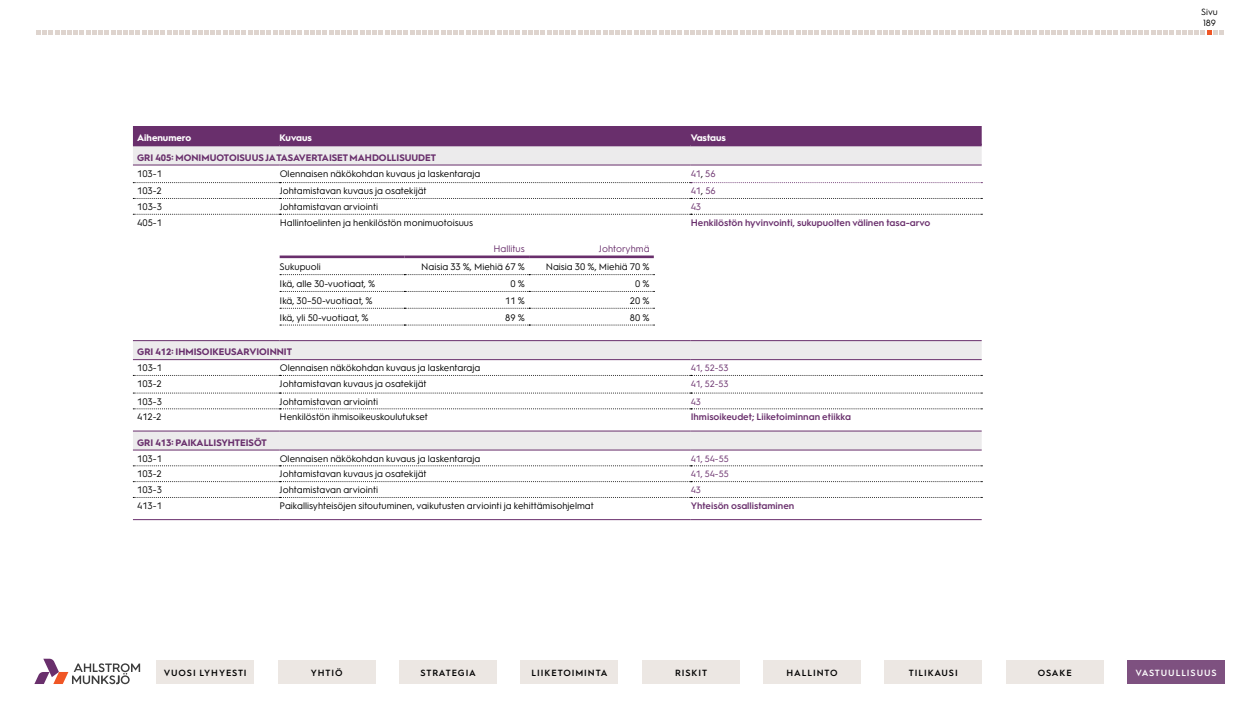
<style>
.page{position:relative;width:1260px;height:720px;background:#fff}
.page>*{position:absolute;margin:0;border:0;box-sizing:border-box;transform-origin:0 0}
.t1{font:9.45px "Hurme Geometric Sans 1";color:#000}
.t2{font:600 9.45px "Hurme Geometric Sans 1";color:#692f6c}
.t3{font:700 9.45px "Hurme Geometric Sans 1";color:#692f6c}
.t4{font:9.45px "Hurme Geometric Sans 1";color:#692f6c}
.t5{font:700 9.45px "Hurme Geometric Sans 1";color:#fff}
.t6{font:9.15px "Hurme Geometric Sans 1";color:#692f6c}
.t7{font:600 9px "Hurme Geometric Sans 1";letter-spacing:.1em;color:#000}
.t8{font:600 9px "Hurme Geometric Sans 1";letter-spacing:.1em;color:#fff}
.t9{font:9px/10.5px "Hurme Geometric Sans 1";color:#000}
.s1{color:#000}
</style>
<div class="page">
<div style="left:133px;top:126px;width:849px;height:18px;background:#692f6c"></div>
<svg style="left:133px;top:146px;width:849px;height:304px"></svg>
<svg style="left:133px;top:198px;width:849px;height:1px"></svg>
<svg style="left:133px;top:214px;width:849px;height:1px"></svg>
<svg style="left:133px;top:375px;width:849px;height:1px"></svg>
<svg style="left:133px;top:393px;width:849px;height:1px"></svg>
<svg style="left:133px;top:409px;width:849px;height:1px"></svg>
<svg style="left:133px;top:466px;width:849px;height:1px"></svg>
<svg style="left:133px;top:481px;width:849px;height:1px"></svg>
<svg style="left:133px;top:497px;width:849px;height:1px"></svg>
<hr style="left:280px;top:165px;width:411px;height:1px;background:#692f6c">
<hr style="left:280px;top:359px;width:411px;height:1px;background:#692f6c">
<hr style="left:280px;top:450px;width:411px;height:1px;background:#692f6c">
<hr style="left:133px;top:144px;width:147px;height:2px;background:#692f6c">
<hr style="left:280px;top:144px;width:411px;height:2px;background:#692f6c">
<hr style="left:691px;top:144px;width:291px;height:2px;background:#692f6c">
<hr style="left:133px;top:165px;width:147px;height:1px;background:#692f6c">
<hr style="left:691px;top:165px;width:291px;height:1px;background:#692f6c">
<svg style="left:133px;top:182px;width:849px;height:1px"></svg>
<hr style="left:133px;top:340px;width:147px;height:1px;background:#692f6c">
<hr style="left:280px;top:340px;width:411px;height:1px;background:#692f6c">
<hr style="left:691px;top:340px;width:291px;height:1px;background:#692f6c">
<hr style="left:133px;top:431px;width:147px;height:1px;background:#692f6c">
<hr style="left:280px;top:431px;width:411px;height:1px;background:#692f6c">
<hr style="left:691px;top:431px;width:291px;height:1px;background:#692f6c">
<hr style="left:133px;top:519px;width:147px;height:1px;background:#692f6c">
<hr style="left:280px;top:519px;width:411px;height:1px;background:#692f6c">
<hr style="left:691px;top:519px;width:291px;height:1px;background:#692f6c">
<hr style="left:133px;top:359px;width:147px;height:1px;background:#692f6c">
<hr style="left:691px;top:359px;width:291px;height:1px;background:#692f6c">
<hr style="left:133px;top:450px;width:147px;height:1px;background:#692f6c">
<hr style="left:691px;top:450px;width:291px;height:1px;background:#692f6c">
<hr style="left:280px;top:256px;width:124px;height:2px;background:#692f6c">
<hr style="left:404px;top:256px;width:125px;height:2px;background:#692f6c">
<hr style="left:529px;top:256px;width:125px;height:2px;background:#692f6c">
<svg style="left:280px;top:274px;width:375px;height:1px"></svg>
<svg style="left:280px;top:291px;width:375px;height:1px"></svg>
<svg style="left:280px;top:308px;width:375px;height:1px"></svg>
<svg style="left:280px;top:325px;width:375px;height:1px"></svg>
<svg style="left:34px;top:659px;width:106px;height:25px"></svg>
<div style="left:399px;top:660px;width:98px;height:24px;background:#ece7e3"></div>
<div style="left:157px;top:660px;width:97px;height:24px;background:#ece7e3"></div>
<div style="left:278px;top:660px;width:97px;height:24px;background:#ece7e3"></div>
<div style="left:521px;top:660px;width:97px;height:24px;background:#ece7e3"></div>
<div style="left:642px;top:660px;width:97px;height:24px;background:#ece7e3"></div>
<div style="left:763px;top:660px;width:98px;height:24px;background:#ece7e3"></div>
<div style="left:885px;top:660px;width:97px;height:24px;background:#ece7e3"></div>
<div style="left:1006px;top:660px;width:97px;height:24px;background:#ece7e3"></div>
<div style="left:1127px;top:660px;width:98px;height:24px;background:#7e5180"></div>
<svg style="left:36px;top:30px;width:1188px;height:5px"></svg>
<p class="t5" style="left:137px;top:131px;width:56px">Aihenumero</p>
<p class="t5" style="left:280px;top:131px;width:34px">Kuvaus</p>
<p class="t5" style="left:691px;top:131px;width:37px">Vastaus</p>
<p class="t3" style="left:137px;top:151px;width:300px">GRI 405: MONIMUOTOISUUS JA TASAVERTAISET MAHDOLLISUUDET</p>
<p class="t1" style="left:137px;top:167px;width:26px">103-1</p>
<p class="t1" style="left:280px;top:167px;width:202px">Olennaisen näkökohdan kuvaus ja laskentaraja</p>
<p class="t4" style="left:691px;top:167px;width:27px">41<span class="s1">,</span> 56</p>
<p class="t1" style="left:137px;top:184px;width:26px">103-2</p>
<p class="t1" style="left:280px;top:184px;width:149px">Johtamistavan kuvaus ja osatekijät</p>
<p class="t4" style="left:691px;top:184px;width:27px">41<span class="s1">,</span> 56</p>
<p class="t1" style="left:137px;top:200px;width:26px">103-3</p>
<p class="t1" style="left:280px;top:200px;width:100px">Johtamistavan arviointi</p>
<p class="t4" style="left:691px;top:200px;width:12px">43</p>
<p class="t1" style="left:137px;top:216px;width:26px">405-1</p>
<p class="t1" style="left:280px;top:216px;width:195px">Hallintoelinten ja henkilöstön monimuotoisuus</p>
<p class="t2" style="left:691px;top:216px;width:241px">Henkilöstön hyvinvointi, sukupuolten välinen tasa-arvo</p>
<p class="t4" style="left:493px;top:242px;width:33px">Hallitus</p>
<p class="t4" style="left:599px;top:242px;width:52px">Johtoryhmä</p>
<p class="t1" style="left:280px;top:260px;width:43px">Sukupuoli</p>
<p class="t1" style="left:421px;top:260px;width:105px">Naisia 33 %, Miehiä 67 %</p>
<p class="t1" style="left:546px;top:260px;width:105px">Naisia 30 %, Miehiä 70 %</p>
<p class="t1" style="left:280px;top:277px;width:97px">Ikä, alle 30-vuotiaat, %</p>
<p class="t1" style="left:510px;top:277px;width:16px">0 %</p>
<p class="t1" style="left:635px;top:277px;width:16px">0 %</p>
<p class="t1" style="left:280px;top:294px;width:95px">Ikä, 30–50-vuotiaat, %</p>
<p class="t1" style="left:505px;top:294px;width:21px">11 %</p>
<p class="t1" style="left:630px;top:294px;width:21px">20 %</p>
<p class="t1" style="left:280px;top:311px;width:91px">Ikä, yli 50-vuotiaat, %</p>
<p class="t1" style="left:505px;top:311px;width:21px">89 %</p>
<p class="t1" style="left:630px;top:311px;width:21px">80 %</p>
<p class="t3" style="left:137px;top:345px;width:156px">GRI 412: IHMISOIKEUSARVIOINNIT</p>
<p class="t1" style="left:137px;top:361px;width:26px">103-1</p>
<p class="t1" style="left:280px;top:361px;width:202px">Olennaisen näkökohdan kuvaus ja laskentaraja</p>
<p class="t6" style="left:691px;top:362px;width:39px">41, 52-53</p>
<p class="t1" style="left:137px;top:377px;width:26px">103-2</p>
<p class="t1" style="left:280px;top:377px;width:149px">Johtamistavan kuvaus ja osatekijät</p>
<p class="t6" style="left:691px;top:377px;width:39px">41, 52-53</p>
<p class="t1" style="left:137px;top:395px;width:26px">103-3</p>
<p class="t1" style="left:280px;top:395px;width:100px">Johtamistavan arviointi</p>
<p class="t6" style="left:691px;top:395px;width:12px">43</p>
<p class="t1" style="left:137px;top:410px;width:26px">412-2</p>
<p class="t1" style="left:280px;top:410px;width:150px">Henkilöstön ihmisoikeuskoulutukset</p>
<p class="t2" style="left:691px;top:410px;width:162px">Ihmisoikeudet; Liiketoiminnan etiikka</p>
<p class="t3" style="left:137px;top:436px;width:131px">GRI 413: PAIKALLISYHTEISÖT</p>
<p class="t1" style="left:137px;top:452px;width:26px">103-1</p>
<p class="t1" style="left:280px;top:452px;width:202px">Olennaisen näkökohdan kuvaus ja laskentaraja</p>
<p class="t6" style="left:691px;top:452px;width:40px">41, 54-55</p>
<p class="t1" style="left:137px;top:467px;width:26px">103-2</p>
<p class="t1" style="left:280px;top:467px;width:149px">Johtamistavan kuvaus ja osatekijät</p>
<p class="t6" style="left:691px;top:468px;width:40px">41, 54-55</p>
<p class="t1" style="left:137px;top:483px;width:26px">103-3</p>
<p class="t1" style="left:280px;top:483px;width:100px">Johtamistavan arviointi</p>
<p class="t6" style="left:691px;top:484px;width:12px">43</p>
<p class="t1" style="left:137px;top:499px;width:26px">413-1</p>
<p class="t1" style="left:280px;top:499px;width:316px">Paikallisyhteisöjen sitoutuminen, vaikutusten arviointi ja kehittämisohjelmat</p>
<p class="t2" style="left:691px;top:499px;width:105px">Yhteisön osallistaminen</p>
<p class="t9" style="left:1201px;top:6px;width:18px">Sivu<br>189</p>
<p class="t7" style="left:164px;top:666px;width:84px">VUOSI LYHYESTI</p>
<p class="t7" style="left:311px;top:666px;width:33px">YHTIÖ</p>
<p class="t7" style="left:421px;top:666px;width:57px">STRATEGIA</p>
<p class="t7" style="left:532px;top:666px;width:77px">LIIKETOIMINTA</p>
<p class="t7" style="left:675px;top:666px;width:34px">RISKIT</p>
<p class="t7" style="left:787px;top:666px;width:53px">HALLINTO</p>
<p class="t7" style="left:909px;top:666px;width:50px">TILIKAUSI</p>
<p class="t7" style="left:1038px;top:666px;width:36px">OSAKE</p>
<p class="t8" style="left:1135px;top:666px;width:83px">VASTUULLISUUS</p>
</div>
